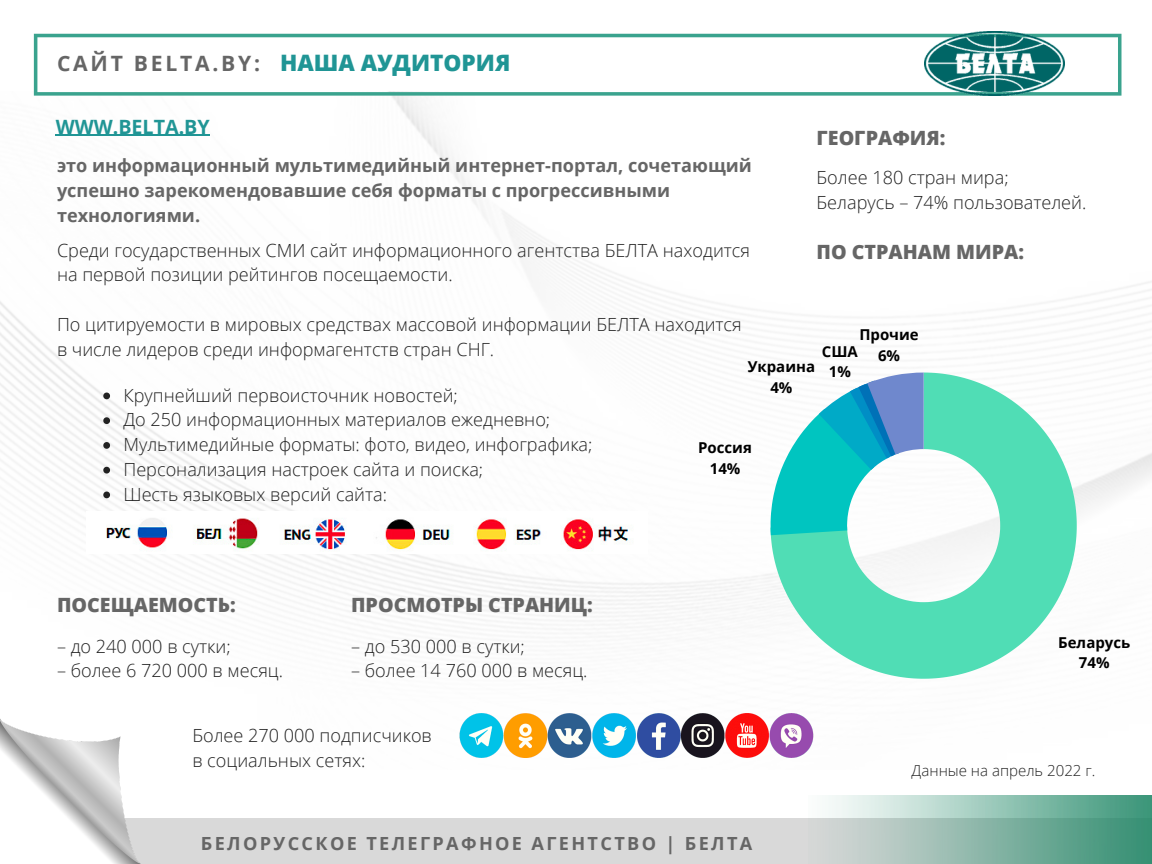
<style>
.page{position:relative;width:1152px;height:864px;background:#fff}
.page>*{position:absolute;margin:0;border:0;box-sizing:border-box;transform-origin:0 0}
.t1{font:800 22.65px "Open Sans";color:#209595}
.t2{font:700 21.15px "Open Sans";letter-spacing:.13em;color:#666}
.t3{font:800 19.65px "Open Sans";color:#666}
.t4{font:700 19.65px "Open Sans";color:#209595}
.t5{font:300 18.15px "Open Sans";color:#222}
.t6{font:700 18.15px/24.8px "Open Sans";color:#666}
.t7{font:700 18.15px "Open Sans";letter-spacing:.13em;color:#666}
.t8{font:300 15.15px "Open Sans";color:#222}
.t9{font:700 15px "Open Sans";color:#000}
</style>
<div class="page">
<img style="left:0;top:92px;width:1152px;height:622px">
<svg style="left:771px;top:373px;width:306px;height:306px;fill:#50ddb5"></svg>
<svg style="left:770px;top:373px;width:155px;height:162px"></svg>
<img style="left:86px;top:511px;width:562px;height:43px">
<div style="left:0;top:819px;width:1152px;height:45px;background:#d9d9d9"></div>
<svg style="left:34px;top:34px;width:1087px;height:62px"></svg>
<img style="left:0;top:719px;width:140px;height:145px">
<img style="left:459px;top:714px;width:355px;height:44px">
<img style="left:808px;top:796px;width:344px;height:68px">
<img style="left:924px;top:31px;width:141px;height:64px">
<hr style="left:56px;top:135px;width:154px;height:1px;background:#209595">
<svg style="left:103px;top:393px;width:7px;height:6px"></svg>
<svg style="left:103px;top:417px;width:7px;height:7px"></svg>
<svg style="left:103px;top:442px;width:7px;height:7px"></svg>
<svg style="left:103px;top:467px;width:7px;height:7px"></svg>
<svg style="left:103px;top:492px;width:7px;height:6px"></svg>
<p class="t2" style="left:57px;top:48px;width:205px">САЙТ BELTA.BY:</p>
<p class="t1" style="left:280px;top:47px;width:232px">НАША АУДИТОРИЯ</p>
<p class="t4" style="left:56px;top:113px;width:156px">WWW.BELTA.BY</p>
<p class="t6" style="left:57px;top:153px;width:696px">это информационный мультимедийный интернет-портал, сочетающий успешно зарекомендовавшие себя форматы с прогрессивными технологиями.</p>
<p class="t5" style="left:57px;top:237px;width:695px">Среди государственных СМИ сайт информационного агентства БЕЛТА находится</p>
<p class="t5" style="left:57px;top:262px;width:397px">на первой позиции рейтингов посещаемости.</p>
<p class="t5" style="left:57px;top:311px;width:686px">По цитируемости в мировых средствах массовой информации БЕЛТА находится</p>
<p class="t5" style="left:57px;top:336px;width:439px">в числе лидеров среди информагентств стран СНГ.</p>
<p class="t5" style="left:123px;top:382px;width:336px">Крупнейший первоисточник новостей;</p>
<p class="t5" style="left:123px;top:407px;width:428px">До 250 информационных материалов ежедневно;</p>
<p class="t5" style="left:123px;top:432px;width:471px">Мультимедийные форматы: фото, видео, инфографика;</p>
<p class="t5" style="left:123px;top:456px;width:361px">Персонализация настроек сайта и поиска;</p>
<p class="t5" style="left:123px;top:481px;width:265px">Шесть языковых версий сайта:</p>
<p class="t3" style="left:817px;top:124px;width:130px">ГЕОГРАФИЯ:</p>
<p class="t5" style="left:817px;top:165px;width:194px">Более 180 стран мира;</p>
<p class="t5" style="left:817px;top:190px;width:271px">Беларусь – 74% пользователей.</p>
<p class="t3" style="left:817px;top:238px;width:209px">ПО СТРАНАМ МИРА:</p>
<p class="t9" style="left:859px;top:324px;width:61px">Прочие</p>
<p class="t9" style="left:878px;top:345px;width:24px">6%</p>
<p class="t9" style="left:822px;top:341px;width:38px">США</p>
<p class="t9" style="left:829px;top:361px;width:24px">1%</p>
<p class="t9" style="left:748px;top:356px;width:69px">Украина</p>
<p class="t9" style="left:770px;top:376px;width:24px">4%</p>
<p class="t9" style="left:698px;top:437px;width:55px">Россия</p>
<p class="t9" style="left:710px;top:458px;width:32px">14%</p>
<p class="t3" style="left:57px;top:591px;width:180px">ПОСЕЩАЕМОСТЬ:</p>
<p class="t3" style="left:351px;top:591px;width:243px">ПРОСМОТРЫ СТРАНИЦ:</p>
<p class="t5" style="left:351px;top:633px;width:175px">– до 530 000 в сутки;</p>
<p class="t5" style="left:351px;top:658px;width:238px">– более 14 760 000 в месяц.</p>
<p class="t5" style="left:57px;top:633px;width:175px">– до 240 000 в сутки;</p>
<p class="t5" style="left:57px;top:658px;width:228px">– более 6 720 000 в месяц.</p>
<p class="t5" style="left:192px;top:723px;width:241px">Более 270 000 подписчиков</p>
<p class="t5" style="left:192px;top:748px;width:174px">в социальных сетях:</p>
<p class="t7" style="left:201px;top:830px;width:553px">БЕЛОРУССКОЕ ТЕЛЕГРАФНОЕ АГЕНТСТВО | БЕЛТА</p>
<p class="t9" style="left:1058px;top:632px;width:74px">Беларусь</p>
<p class="t9" style="left:1079px;top:652px;width:32px">74%</p>
<p class="t8" style="left:912px;top:760px;width:185px">Данные на апрель 2022 г.</p>
</div>
